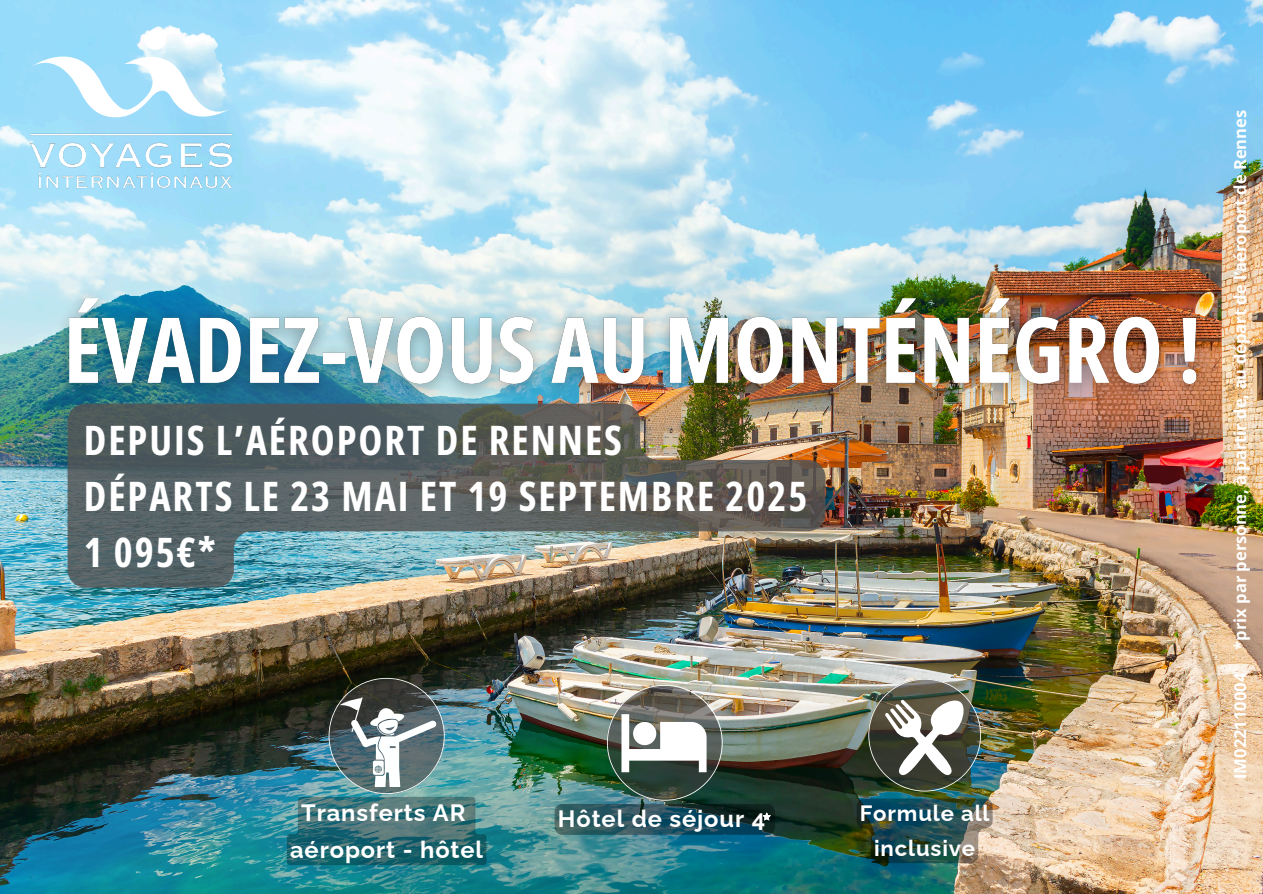
<style>
.page{position:relative;width:1263px;height:894px;background:#fff}
.page>*{position:absolute;margin:0;border:0;box-sizing:border-box;transform-origin:0 0}
.t1{font:700 40.5px/56.2px "Open Sans Condensed";letter-spacing:.05em;color:#fff}
.t2{font:700 23.7px/37.2px "Raleway";letter-spacing:.04em;color:#fff;text-align:center}
.t3{font:700 22.2px/34.8px "Raleway";letter-spacing:.04em;color:#fff;text-align:center}
.t4{font:700 16.5px "Open Sans";color:#fff}
</style>
<div class="page">
<img style="left:0;top:0;width:1263px;height:893px">
<div style="left:145px;top:29px;width:21px;height:21px;background:#fff;border-radius:50%"></div>
<svg style="left:31px;top:56px;width:140px;height:61px"></svg>
<svg style="left:124px;top:57px;width:106px;height:60px"></svg>
<img style="left:24px;top:129px;width:214px;height:65px">
<img style="left:287px;top:677px;width:199px;height:187px">
<img style="left:607px;top:684px;width:116px;height:116px">
<div style="left:555px;top:803px;width:220px;height:31px;background:#000;border-radius:8px;opacity:.36"></div>
<svg style="left:763px;top:812px;width:8px;height:8px"></svg>
<img style="left:857px;top:798px;width:136px;height:64px">
<img style="left:868px;top:678px;width:113px;height:113px">
<img style="left:46px;top:279px;width:1175px;height:132px">
<img style="left:68px;top:403px;width:757px;height:184px">
<p class="t1" style="left:84px;top:410px;width:725px">DEPUIS L’AÉROPORT DE RENNES<br>DÉPARTS LE 23 MAI ET 19 SEPTEMBRE 2025<br>1 095€*</p>
<p class="t2" style="left:290px;top:793px;width:194px">Transferts AR aéroport - hôtel</p>
<h2 class="t2" style="left:558px;top:800px;width:209px">Hôtel de séjour 4</h2>
<p class="t3" style="left:860px;top:795px;width:131px">Formule all inclusive</p>
<p class="t4" style="left:1229px;top:649px;width:541px;rotate:-90deg">*prix par personne, à partir de, au départ de l’aéroport de Rennes</p>
<h3 class="t4" style="left:1229px;top:778px;width:108px;rotate:-90deg">IM022110004</h3>
</div>
